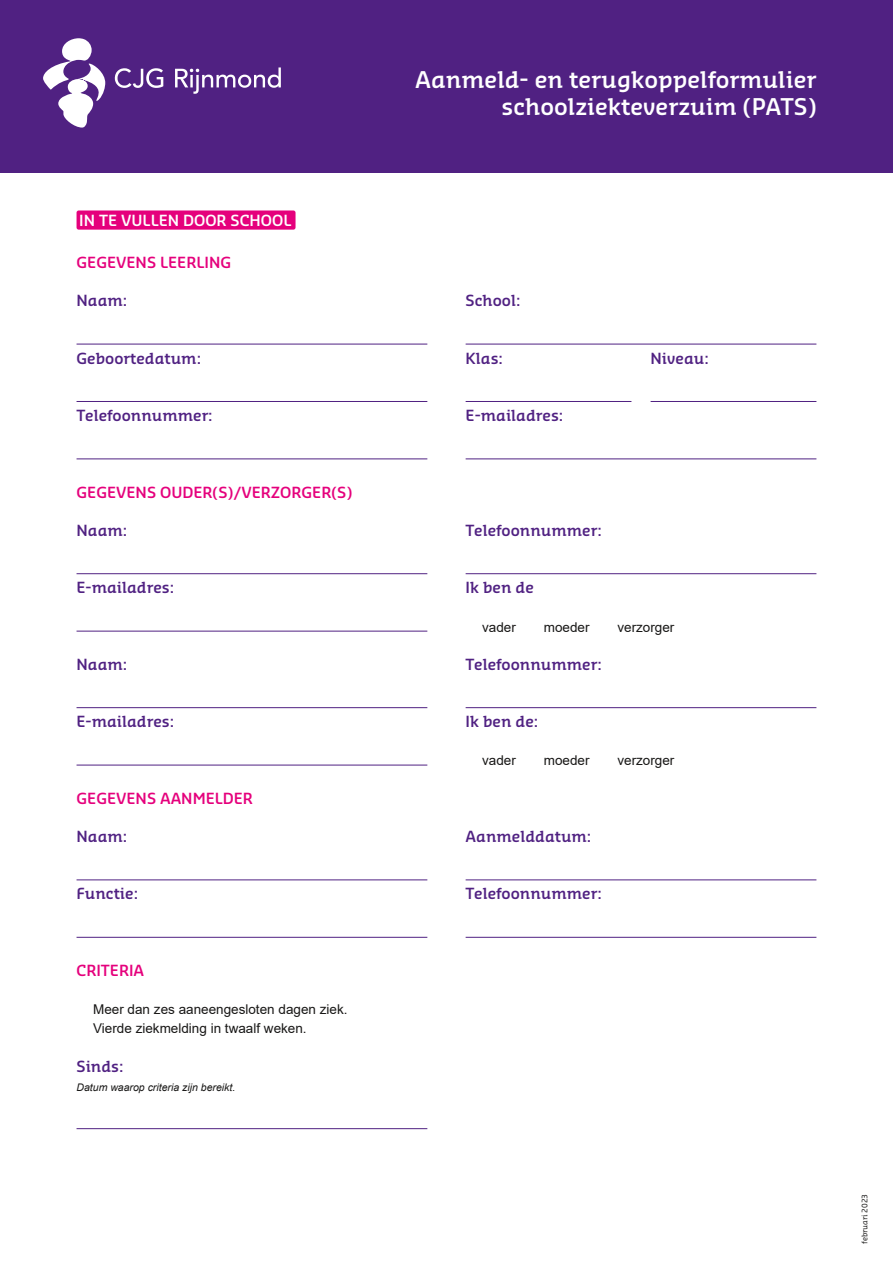
<style>
.page{position:relative;width:893px;height:1263px;background:#fff}
.page>*{position:absolute;margin:0;border:0;box-sizing:border-box;transform-origin:0 0}
.t1{font:600 22.5px "Sansa Slab Pro";color:#fff}
.P_-_inleiding{font:600 15px "Sansa Slab Pro";color:#502182}
.P_-_inleiding-2{font:600 15px "Sansa Slab Pro";color:#e5007c}
.P_-_tussenkop__wit{font:600 15px "Sansa Slab Pro";color:#fff}
.P_-_inleiding-3{font:13.5px "Arial";color:#181716}
.P_-_inleiding-4{font:italic 10.5px "Arial";color:#181716}
.t2{font:7.5px "Sansa Slab Pro";color:#181716}
</style>
<div class="page">
<div style="left:0;top:0;width:893px;height:172px;background:#502182"></div>
<svg style="left:43px;top:38px;width:238px;height:90px"></svg>
<div style="left:77px;top:210px;width:219px;height:20px;background:#e5007c;border-radius:2px"></div>
<hr style="left:77px;top:344px;width:350px;height:1px;background:#502182">
<hr style="left:466px;top:344px;width:350px;height:1px;background:#502182">
<hr style="left:77px;top:401px;width:350px;height:1px;background:#502182">
<hr style="left:466px;top:401px;width:165px;height:1px;background:#502182">
<hr style="left:651px;top:401px;width:165px;height:1px;background:#502182">
<hr style="left:77px;top:458px;width:350px;height:1px;background:#502182">
<hr style="left:466px;top:458px;width:350px;height:1px;background:#502182">
<hr style="left:77px;top:573px;width:350px;height:1px;background:#502182">
<hr style="left:466px;top:573px;width:350px;height:1px;background:#502182">
<hr style="left:77px;top:631px;width:350px;height:1px;background:#502182">
<hr style="left:77px;top:707px;width:350px;height:1px;background:#502182">
<hr style="left:466px;top:707px;width:350px;height:1px;background:#502182">
<hr style="left:77px;top:765px;width:350px;height:1px;background:#502182">
<hr style="left:77px;top:879px;width:350px;height:1px;background:#502182">
<hr style="left:466px;top:879px;width:350px;height:1px;background:#502182">
<hr style="left:77px;top:937px;width:350px;height:1px;background:#502182">
<hr style="left:466px;top:937px;width:350px;height:1px;background:#502182">
<hr style="left:77px;top:1128px;width:350px;height:1px;background:#502182">
<p class="t1" style="left:415px;top:65px;width:403px">Aanmeld- en terugkoppelformulier</p>
<p class="t1" style="left:501px;top:92px;width:316px">schoolziekteverzuim (PATS)</p>
<p class="P_-_tussenkop__wit" style="left:79px;top:211px;width:214px">IN TE VULLEN DOOR SCHOOL</p>
<p class="P_-_inleiding-2" style="left:77px;top:252px;width:156px">GEGEVENS LEERLING</p>
<p class="P_-_inleiding" style="left:77px;top:291px;width:52px">Naam:</p>
<p class="P_-_inleiding" style="left:466px;top:291px;width:56px">School:</p>
<p class="P_-_inleiding" style="left:77px;top:348px;width:126px">Geboortedatum:</p>
<p class="P_-_inleiding" style="left:466px;top:348px;width:39px">Klas:</p>
<p class="P_-_inleiding" style="left:651px;top:348px;width:60px">Niveau:</p>
<p class="P_-_inleiding" style="left:77px;top:405px;width:138px">Telefoonnummer:</p>
<p class="P_-_inleiding" style="left:466px;top:405px;width:99px">E-mailadres:</p>
<p class="P_-_inleiding-2" style="left:77px;top:482px;width:277px">GEGEVENS OUDER(S)/VERZORGER(S)</p>
<p class="P_-_inleiding" style="left:77px;top:520px;width:52px">Naam:</p>
<p class="P_-_inleiding" style="left:466px;top:520px;width:138px">Telefoonnummer:</p>
<p class="P_-_inleiding" style="left:77px;top:578px;width:99px">E-mailadres:</p>
<p class="P_-_inleiding" style="left:466px;top:578px;width:70px">Ik ben de</p>
<p class="P_-_inleiding-3" style="left:482px;top:617px;width:35px">vader</p>
<p class="P_-_inleiding-3" style="left:544px;top:617px;width:47px">moeder</p>
<p class="P_-_inleiding-3" style="left:617px;top:617px;width:59px">verzorger</p>
<p class="P_-_inleiding" style="left:77px;top:654px;width:52px">Naam:</p>
<p class="P_-_inleiding" style="left:466px;top:654px;width:138px">Telefoonnummer:</p>
<p class="P_-_inleiding" style="left:77px;top:712px;width:99px">E-mailadres:</p>
<p class="P_-_inleiding" style="left:466px;top:712px;width:74px">Ik ben de:</p>
<p class="P_-_inleiding-3" style="left:482px;top:751px;width:35px">vader</p>
<p class="P_-_inleiding-3" style="left:544px;top:751px;width:47px">moeder</p>
<p class="P_-_inleiding-3" style="left:617px;top:751px;width:59px">verzorger</p>
<p class="P_-_inleiding-2" style="left:77px;top:788px;width:178px">GEGEVENS AANMELDER</p>
<p class="P_-_inleiding" style="left:77px;top:826px;width:52px">Naam:</p>
<p class="P_-_inleiding" style="left:466px;top:826px;width:127px">Aanmelddatum:</p>
<p class="P_-_inleiding" style="left:77px;top:884px;width:63px">Functie:</p>
<p class="P_-_inleiding" style="left:466px;top:884px;width:138px">Telefoonnummer:</p>
<p class="P_-_inleiding-2" style="left:77px;top:960px;width:69px">CRITERIA</p>
<p class="P_-_inleiding-3" style="left:93px;top:1000px;width:256px">Meer dan zes aaneengesloten dagen ziek.</p>
<p class="P_-_inleiding-3" style="left:93px;top:1019px;width:215px">Vierde ziekmelding in twaalf weken.</p>
<p class="P_-_inleiding" style="left:77px;top:1056px;width:49px">Sinds:</p>
<p class="P_-_inleiding-4" style="left:77px;top:1080px;width:160px">Datum waarop criteria zijn bereikt.</p>
<p class="t2" style="left:860px;top:1244px;width:51px;rotate:-90deg">februari 2023</p>
</div>
